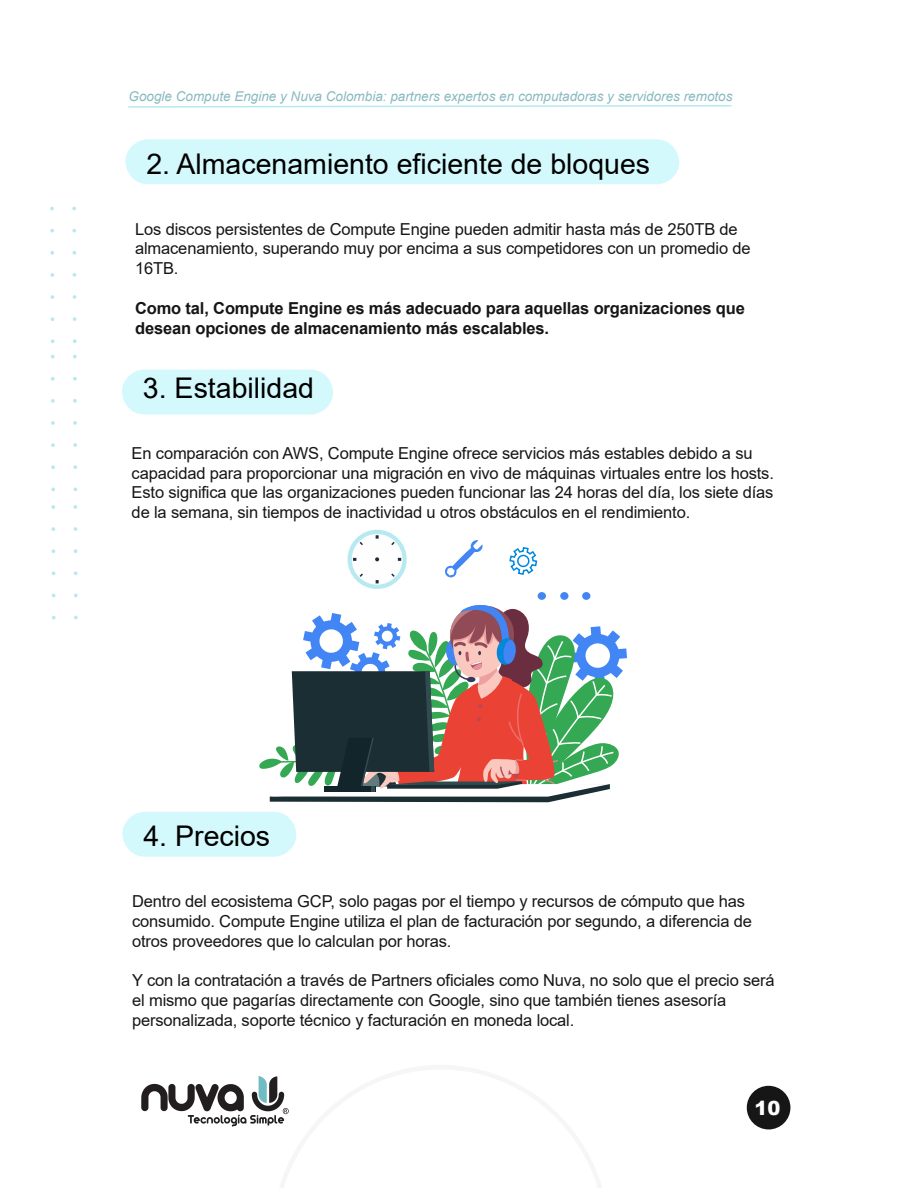
<style>
.page{position:relative;width:918px;height:1188px;background:#fff}
.page>*{position:absolute;margin:0;border:0;box-sizing:border-box;transform-origin:0 0}
.t1{font:28.5px "Arial";color:#000}
.t2{font:900 19.5px "Arial";color:#fff}
.t3{font:16.5px/19.8px "Arial";letter-spacing:-.01em;color:#161616}
.t4{font:700 16.5px/19.8px "Arial";letter-spacing:-.01em;color:#161616}
.t5{font:italic 13.5px "Arial";color:#89bac1}
</style>
<div class="page">
<div style="left:747px;top:1086px;width:43px;height:43px;background:#161616;border-radius:50%"></div>
<svg style="left:73px;top:355px;width:4px;height:3px"></svg>
<svg style="left:73px;top:377px;width:4px;height:4px"></svg>
<svg style="left:73px;top:399px;width:4px;height:4px"></svg>
<svg style="left:73px;top:421px;width:4px;height:4px"></svg>
<svg style="left:73px;top:443px;width:4px;height:4px"></svg>
<svg style="left:73px;top:465px;width:4px;height:4px"></svg>
<svg style="left:73px;top:487px;width:4px;height:4px"></svg>
<svg style="left:51px;top:377px;width:4px;height:4px"></svg>
<svg style="left:51px;top:399px;width:4px;height:4px"></svg>
<svg style="left:51px;top:421px;width:4px;height:4px"></svg>
<svg style="left:51px;top:443px;width:4px;height:4px"></svg>
<svg style="left:51px;top:465px;width:4px;height:4px"></svg>
<svg style="left:51px;top:488px;width:4px;height:3px"></svg>
<svg style="left:72px;top:207px;width:4px;height:3px"></svg>
<svg style="left:72px;top:229px;width:4px;height:3px"></svg>
<svg style="left:72px;top:251px;width:4px;height:4px"></svg>
<svg style="left:73px;top:273px;width:3px;height:4px"></svg>
<svg style="left:73px;top:295px;width:3px;height:4px"></svg>
<svg style="left:73px;top:317px;width:3px;height:4px"></svg>
<svg style="left:73px;top:339px;width:4px;height:4px"></svg>
<svg style="left:50px;top:207px;width:4px;height:3px"></svg>
<svg style="left:50px;top:229px;width:4px;height:4px"></svg>
<svg style="left:50px;top:251px;width:4px;height:4px"></svg>
<svg style="left:50px;top:273px;width:4px;height:4px"></svg>
<svg style="left:51px;top:295px;width:3px;height:4px"></svg>
<svg style="left:51px;top:317px;width:3px;height:4px"></svg>
<svg style="left:51px;top:339px;width:3px;height:4px"></svg>
<svg style="left:74px;top:505px;width:3px;height:4px"></svg>
<svg style="left:74px;top:527px;width:3px;height:4px"></svg>
<svg style="left:74px;top:549px;width:3px;height:4px"></svg>
<svg style="left:74px;top:571px;width:4px;height:4px"></svg>
<svg style="left:74px;top:594px;width:4px;height:3px"></svg>
<svg style="left:74px;top:616px;width:4px;height:3px"></svg>
<svg style="left:51px;top:505px;width:4px;height:4px"></svg>
<svg style="left:52px;top:527px;width:3px;height:4px"></svg>
<svg style="left:52px;top:549px;width:3px;height:4px"></svg>
<svg style="left:52px;top:616px;width:4px;height:3px"></svg>
<svg style="left:128px;top:105px;width:604px;height:3px"></svg>
<div style="left:348px;top:530px;width:59px;height:59px;background:#b6e9f0;border-radius:50%"></div>
<svg style="left:259px;top:535px;width:368px;height:267px"></svg>
<div style="left:125px;top:139px;width:555px;height:45px;background:#d4f9fc"></div>
<div style="left:122px;top:370px;width:211px;height:45px;background:#d4f9fc"></div>
<svg style="left:122px;top:812px;width:175px;height:45px;background:#d6f9fc"></svg>
<img style="left:141px;top:1077px;width:148px;height:49px">
<p class="t5" style="left:129px;top:88px;width:606px">Google Compute Engine y Nuva Colombia: partners expertos en computadoras y servidores remotos</p>
<h1 class="t1" style="left:146px;top:144px;width:505px">2. Almacenamiento eficiente de bloques</h1>
<p class="t3" style="left:135px;top:219px;width:617px">Los discos persistentes de Compute Engine pueden admitir hasta más de 250TB de almacenamiento, superando muy por encima a sus competidores con un promedio de<br>16TB.</p>
<p class="t4" style="left:135px;top:298px;width:611px">Como tal, Compute Engine es más adecuado para aquellas organizaciones que desean opciones de almacenamiento más escalables.</p>
<h1 class="t1" style="left:143px;top:368px;width:173px">3. Estabilidad</h1>
<p class="t3" style="left:132px;top:443px;width:644px">En comparación con AWS, Compute Engine ofrece servicios más estables debido a su capacidad para proporcionar una migración en vivo de máquinas virtuales entre los hosts.<br>Esto significa que las organizaciones pueden funcionar las 24 horas del día, los siete días de la semana, sin tiempos de inactividad u otros obstáculos en el rendimiento.</p>
<h1 class="t1" style="left:143px;top:817px;width:128px">4. Precios</h1>
<p class="t3" style="left:132px;top:891px;width:621px">Dentro del ecosistema GCP, solo pagas por el tiempo y recursos de cómputo que has consumido. Compute Engine utiliza el plan de facturación por segundo, a diferencia de otros proveedores que lo calculan por horas.</p>
<p class="t3" style="left:132px;top:970px;width:644px">Y con la contratación a través de Partners oficiales como Nuva, no solo que el precio será el mismo que pagarías directamente con Google, sino que también tienes asesoría personalizada, soporte técnico y facturación en moneda local.</p>
<p class="t2" style="left:755px;top:1094px;width:28px">10</p>
</div>
